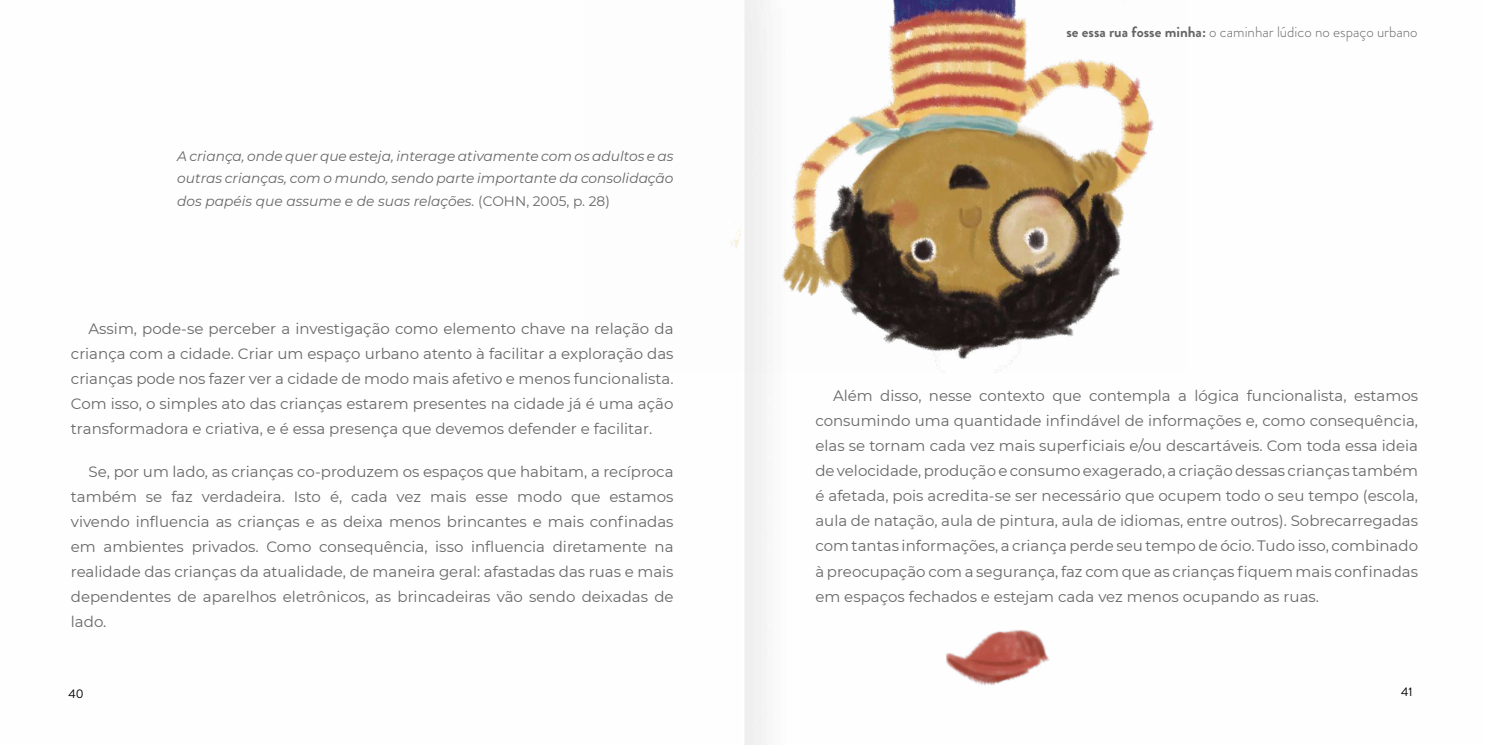
<style>
.page{position:relative;width:1489px;height:745px;background:#fff}
.page>*{position:absolute;margin:0;border:0;box-sizing:border-box;transform-origin:0 0}
.t1{font:15px/25px "Montserrat";color:#666766;text-align:justify}
.t2{font:300 15px "Brandon Grotesque";color:#666766}
.t3{font:italic 13.75px/22.5px "Montserrat";color:#666766;text-align:justify}
.t4{font:12.5px "Brandon Grotesque";color:#000}
.s1{font-style:normal}
.s2{font-weight:700}
</style>
<div class="page">
<img style="left:945px;top:629px;width:104px;height:56px">
<img style="left:729px;top:0;width:428px;height:372px">
<p class="t3" style="left:177px;top:144px;width:498px">A criança, onde quer que esteja, interage ativamente com os adultos e as outras crianças, com o mundo, sendo parte importante da consolidação dos papéis que assume e de suas relações. <span class="s1">(COHN, 2005, p. 28)</span></p>
<p class="t1" style="left:71px;top:315px;width:604px;text-indent:18px">Assim, pode-se perceber a investigação como elemento chave na relação da criança com a cidade. Criar um espaço urbano atento à facilitar a exploração das crianças pode nos fazer ver a cidade de modo mais afetivo e menos funcionalista.<br>Com isso, o simples ato das crianças estarem presentes na cidade já é uma ação transformadora e criativa, e é essa presença que devemos defender e facilitar.</p>
<p class="t1" style="left:71px;top:458px;width:604px;text-indent:18px">Se, por um lado, as crianças co-produzem os espaços que habitam, a recíproca também se faz verdadeira. Isto é, cada vez mais esse modo que estamos vivendo influencia as crianças e as deixa menos brincantes e mais confinadas em ambientes privados. Como consequência, isso influencia diretamente na realidade das crianças da atualidade, de maneira geral: afastadas das ruas e mais dependentes de aparelhos eletrônicos, as brincadeiras vão sendo deixadas de lado.</p>
<p class="t2" style="left:1066px;top:22px;width:353px"><span class="s2">se essa rua fosse minha:</span> o caminhar lúdico no espaço urbano</p>
<p class="t1" style="left:815px;top:382px;width:604px;text-indent:18px">Além disso, nesse contexto que contempla a lógica funcionalista, estamos consumindo uma quantidade infindável de informações e, como consequência, elas se tornam cada vez mais superficiais e/ou descartáveis. Com toda essa ideia de velocidade, produção e consumo exagerado, a criação dessas crianças também é afetada, pois acredita-se ser necessário que ocupem todo o seu tempo (escola, aula de natação, aula de pintura, aula de idiomas, entre outros). Sobrecarregadas com tantas informações, a criança perde seu tempo de ócio. Tudo isso, combinado à preocupação com a segurança, faz com que as crianças fiquem mais confinadas em espaços fechados e estejam cada vez menos ocupando as ruas.</p>
<p class="t4" style="left:69px;top:684px;width:17px">40</p>
<p class="t4" style="left:1400px;top:682px;width:13px">41</p>
</div>
